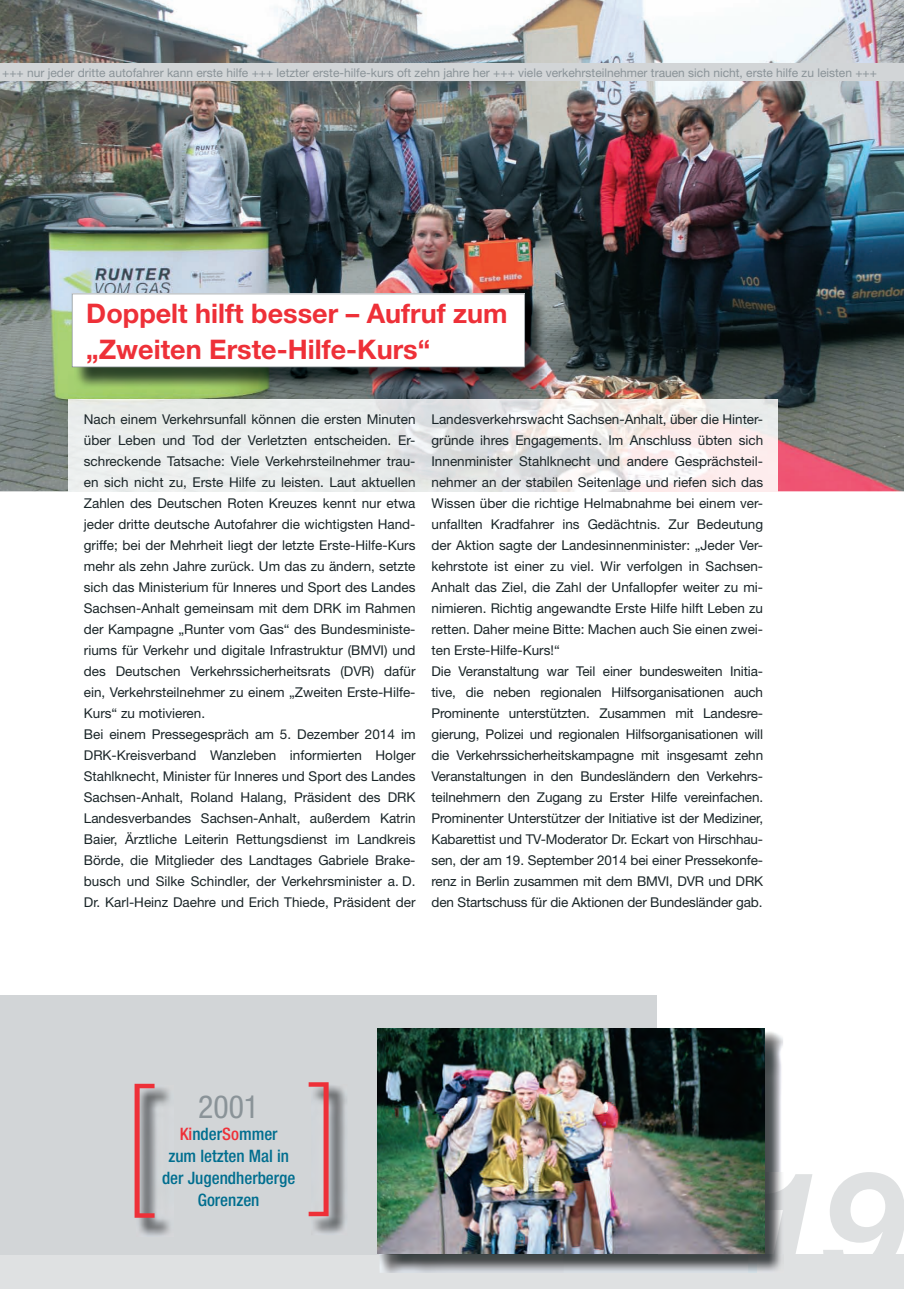
<style>
.page{position:relative;width:904px;height:1289px;background:#fff}
.page>*{position:absolute;margin:0;border:0;box-sizing:border-box;transform-origin:0 0}
.t1{font:italic 700 145.8px "Xwchdt Helvetica Neue";color:#dfe1e2}
.t2{font:condensed 31.8px "Njfqtg Helvetica Neue";color:#8a9398}
.t3{font:700 27px/36px "Xwhxhv Helvetica Neue";color:#ee3038}
.t4{font:500 condensed 17.1px/22px "Ptbknp Helvetica Neue";color:#006e8f;text-align:center}
.t5{font:13.5px/21px "Rgyjlx Helvetica Neue";color:#1a2528}
.t6{font:12px "Rgyjlx Helvetica Neue";color:#8a9398}
.s1{color:#ee3038}
</style>
<div class="page">
<div style="left:0;top:1254px;width:904px;height:34px;background:#dfe1e2"></div>
<img style="left:0;top:0;width:904px;height:491px">
<div style="left:0;top:995px;width:657px;height:259px;background:#d2d5d7"></div>
<img style="left:137px;top:1087px;width:33px;height:149px">
<svg style="left:135px;top:1083px;width:20px;height:134px;background:#af7d81"></svg>
<img style="left:311px;top:1085px;width:36px;height:149px">
<svg style="left:309px;top:1082px;width:20px;height:134px"></svg>
<img style="left:380px;top:1030px;width:403px;height:242px">
<img style="left:758px;top:1172px;width:25px;height:100px">
<img style="left:377px;top:1028px;width:387px;height:225px">
<img style="left:69px;top:400px;width:708px;height:91px">
<img style="left:74px;top:296px;width:472px;height:93px">
<svg style="left:72px;top:293px;width:453px;height:74px"></svg>
<div style="left:0;top:64px;width:904px;height:17px;background:#d2d5d7"></div>
<p class="t6" style="left:2px;top:66px;width:876px">+++ nur jeder dritte autofahrer kann erste hilfe +++ letzter erste-hilfe-kurs oft zehn jahre her +++ viele verkehrsteilnehmer trauen sich nicht, erste hilfe zu leisten +++</p>
<h3 class="t3" style="left:86px;top:295px;width:423px">Doppelt hilft besser – Aufruf zum „Zweiten Erste-Hilfe-Kurs“</h3>
<p class="t5" style="left:84px;top:408px;width:333px">Nach einem Verkehrsunfall können die ersten Minuten über Leben und Tod der Verletzten entscheiden. Er&shy;schreckende Tatsache: Viele Verkehrsteilnehmer trau&shy;en sich nicht zu, Erste Hilfe zu leisten. Laut aktuellen Zahlen des Deutschen Roten Kreuzes kennt nur etwa jeder dritte deutsche Autofahrer die wichtigsten Hand&shy;griffe; bei der Mehrheit liegt der letzte Erste-Hilfe-Kurs mehr als zehn Jahre zurück. Um das zu ändern, setzte sich das Ministerium für Inneres und Sport des Landes Sachsen-Anhalt gemeinsam mit dem DRK im Rahmen der Kampagne „Runter vom Gas“ des Bundesministe&shy;riums für Verkehr und digitale Infrastruktur (BMVI) und des Deutschen Verkehrssicherheitsrats (DVR) dafür ein, Verkehrsteilnehmer zu einem „Zweiten Erste-Hilfe-Kurs“ zu motivieren.<br>Bei einem Pressegespräch am 5. Dezember 2014 im DRK-Kreisverband Wanzleben informierten Holger Stahlknecht, Minister für Inneres und Sport des Landes Sachsen-Anhalt, Roland Halang, Präsident des DRK Landesverbandes Sachsen-Anhalt, außerdem Katrin Baier, Ärztliche Leiterin Rettungsdienst im Landkreis Börde, die Mitglieder des Landtages Gabriele Brake&shy;busch und Silke Schindler, der Verkehrsminister a. D.<br>Dr. Karl-Heinz Daehre und Erich Thiede, Präsident der</p>
<p class="t5" style="left:431px;top:408px;width:333px">Landesverkehrswacht Sachsen-Anhalt, über die Hinter&shy;gründe ihres Engagements. Im Anschluss übten sich Innenminister Stahlknecht und andere Gesprächsteil&shy;nehmer an der stabilen Seitenlage und riefen sich das Wissen über die richtige Helmabnahme bei einem ver&shy;unfallten Kradfahrer ins Gedächtnis. Zur Bedeutung der Aktion sagte der Landesinnenminister: „Jeder Ver&shy;kehrstote ist einer zu viel. Wir verfolgen in Sachsen-Anhalt das Ziel, die Zahl der Unfallopfer weiter zu mi&shy;nimieren. Richtig angewandte Erste Hilfe hilft Leben zu retten. Daher meine Bitte: Machen auch Sie einen zwei&shy;ten Erste-Hilfe-Kurs!“<br>Die Veranstaltung war Teil einer bundesweiten Initia&shy;tive, die neben regionalen Hilfsorganisationen auch Prominente unterstützten. Zusammen mit Landesre&shy;gierung, Polizei und regionalen Hilfsorganisationen will die Verkehrssicherheitskampagne mit insgesamt zehn Veranstaltungen in den Bundesländern den Verkehrs&shy;teilnehmern den Zugang zu Erster Hilfe vereinfachen.<br>Prominenter Unterstützer der Initiative ist der Mediziner, Kabarettist und TV-Moderator Dr. Eckart von Hirschhau&shy;sen, der am 19. September 2014 bei einer Pressekonfe&shy;renz in Berlin zusammen mit dem BMVI, DVR und DRK den Startschuss für die Aktionen der Bundesländer gab.</p>
<h2 class="t2" style="left:198px;top:1087px;width:63px">2001</h2>
<p class="t4" style="left:162px;top:1122px;width:135px"><span class="s1">Ki</span>nder<span class="s1">So</span>mmer<br>zum letzten Mal in der Jugendherberge<br>Gorenzen</p>
<h1 class="t1" style="left:744px;top:1133px;width:164px">19</h1>
</div>
